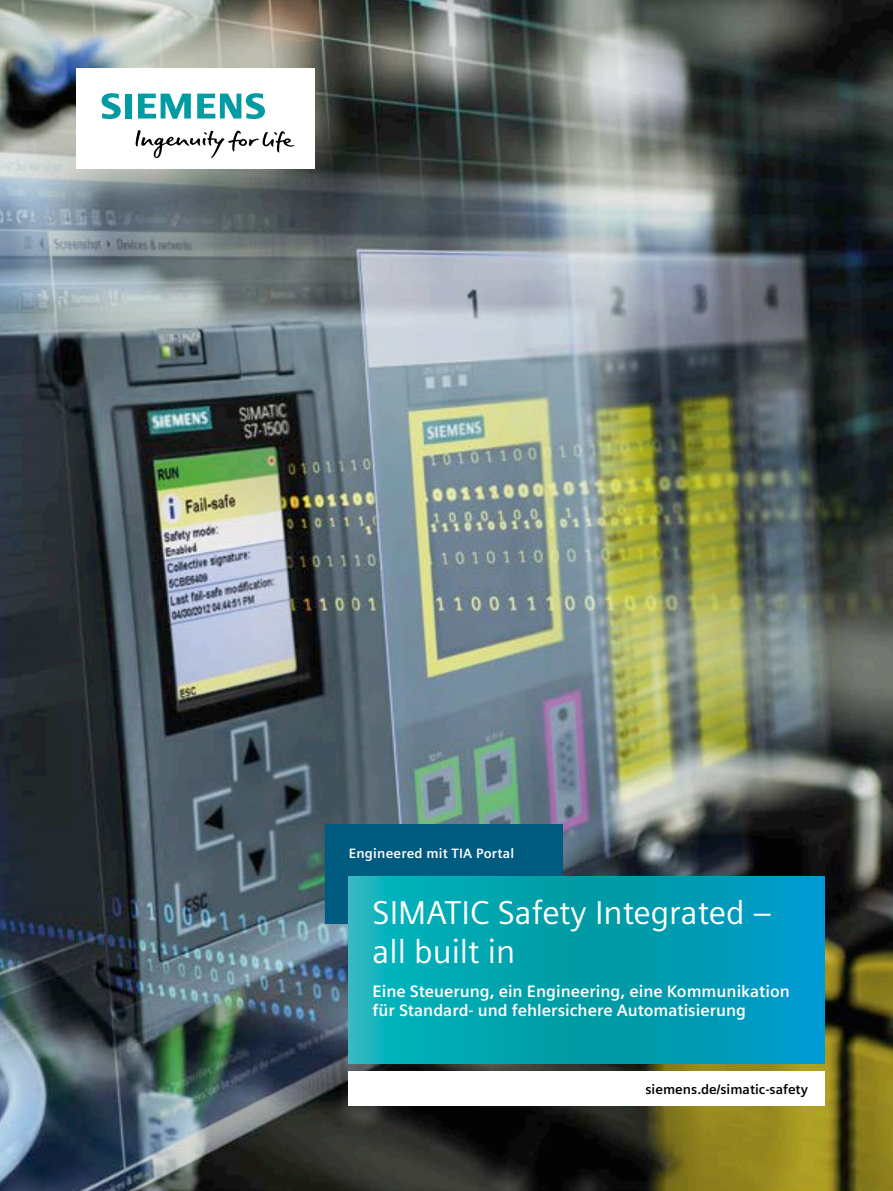
<style>
.page{position:relative;width:893px;height:1191px;background:#fff}
.page>*{position:absolute;margin:0;border:0;box-sizing:border-box;transform-origin:0 0}
.t1{font:33px/38.2px "Siemens Sans Global";color:#fff}
.t2{font:700 16.5px/19.2px "Siemens Sans Global";color:#fff}
.t3{font:700 13.5px "Siemens Sans Global";color:#000}
.t4{font:700 13.5px "Siemens Sans Global";letter-spacing:.015em;color:#fff}
</style>
<div class="page">
<img style="left:0;top:0;width:893px;height:1191px">
<div style="left:349px;top:1071px;width:476px;height:35px;background:#fff"></div>
<div style="left:325px;top:824px;width:238px;height:100px;background:#005b81"></div>
<svg style="left:349px;top:876px;width:476px;height:187px"></svg>
<div style="left:77px;top:68px;width:238px;height:101px;background:#fff"></div>
<svg style="left:135px;top:130px;width:160px;height:28px"></svg>
<svg style="left:102px;top:93px;width:30px;height:26px"></svg>
<svg style="left:138px;top:94px;width:53px;height:25px"></svg>
<svg style="left:197px;top:93px;width:68px;height:26px"></svg>
<p class="t4" style="left:349px;top:845px;width:167px">Engineered mit TIA Portal</p>
<h1 class="t1" style="left:372px;top:895px;width:401px">SIMATIC Safety Integrated – all built in</h1>
<p class="t2" style="left:372px;top:981px;width:419px">Eine Steuerung, ein Engineering, eine Kommunikation für Standard- und fehlersichere Automatisierung</p>
<p class="t3" style="left:645px;top:1081px;width:164px">siemens.de/simatic-safety</p>
</div>
